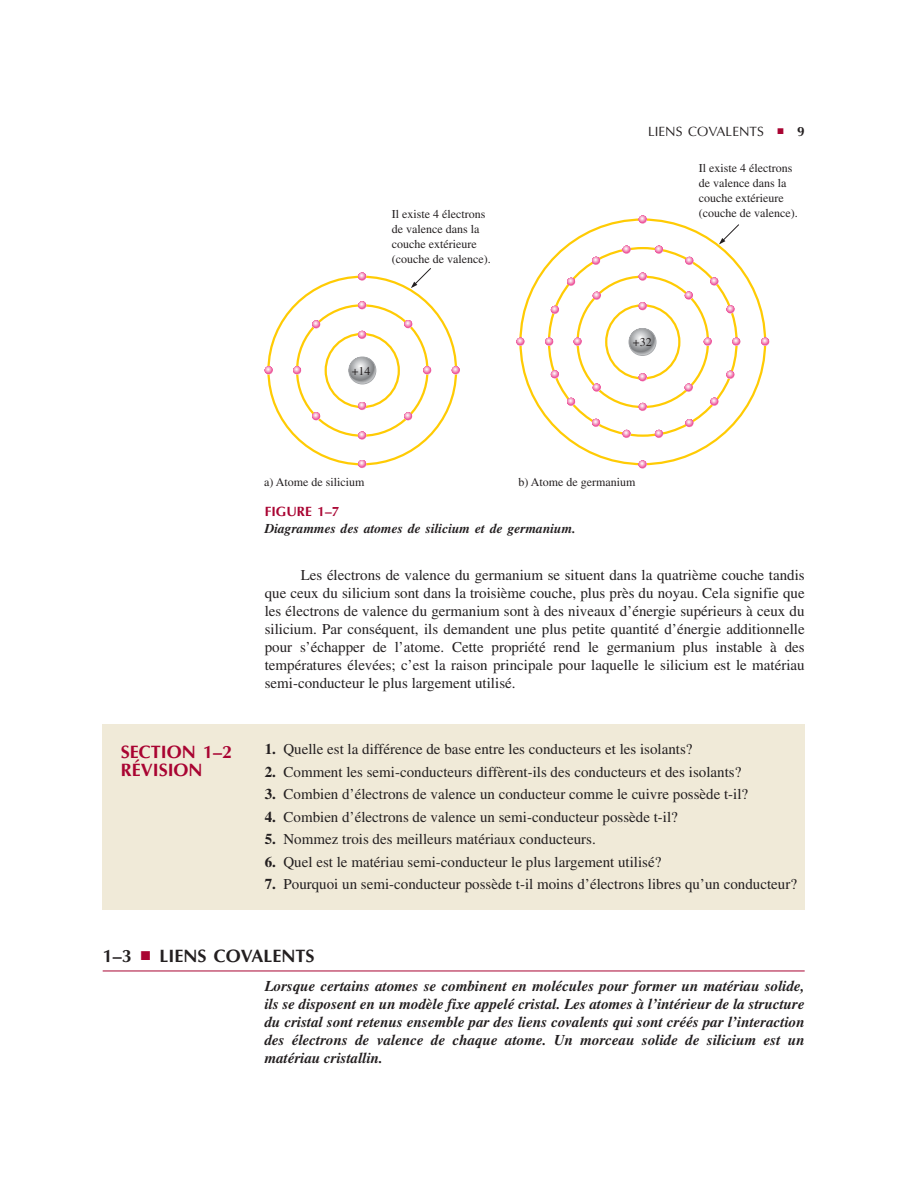
<style>
.page{position:relative;width:918px;height:1188px;background:#fff}
.page>*{position:absolute;margin:0;border:0;box-sizing:border-box;transform-origin:0 0}
.t1{font:700 18px/18px "Optima";color:#a90432}
.t2{font:700 18px "Optima";color:#231f20}
.t3{font:15px/18px "Times";color:#231f20;text-align:justify}
.t4{font:italic 700 15px/18px "Times";color:#231f20;text-align:justify}
.t5{font:italic 700 13.5px/16.5px "Times";color:#231f20}
.t6{font:13.5px "Optima";color:#231f20}
.t7{font:12px/15px "Times";color:#231f20}
.s1{color:#a90432}
.s2{font-weight:700}
.s3{font-family:"Optima";font-style:normal;color:#a90432}
</style>
<div class="page">
<div style="left:103px;top:724px;width:702px;height:186px;background:#f0ead8"></div>
<svg style="left:629px;top:328px;width:27px;height:27px"></svg>
<div style="left:629px;top:328px;width:27px;height:28px;border:1px solid #a7a9ac;border-radius:50%"></div>
<svg style="left:350px;top:357px;width:26px;height:26px"></svg>
<div style="left:348px;top:357px;width:28px;height:27px;border:1px solid #a7a9ac;border-radius:50%"></div>
<div style="left:325px;top:333px;width:75px;height:75px;border:2px solid #ffcb04;border-radius:50%"></div>
<svg style="left:358px;top:331px;width:8px;height:7px"></svg>
<svg style="left:358px;top:301px;width:8px;height:8px"></svg>
<svg style="left:358px;top:432px;width:8px;height:7px"></svg>
<svg style="left:358px;top:402px;width:8px;height:7px"></svg>
<svg style="left:423px;top:366px;width:8px;height:8px"></svg>
<svg style="left:293px;top:366px;width:8px;height:8px"></svg>
<svg style="left:358px;top:273px;width:8px;height:7px"></svg>
<svg style="left:358px;top:460px;width:8px;height:7px"></svg>
<svg style="left:265px;top:366px;width:8px;height:8px"></svg>
<svg style="left:452px;top:366px;width:8px;height:8px"></svg>
<svg style="left:404px;top:320px;width:8px;height:8px"></svg>
<svg style="left:312px;top:412px;width:8px;height:8px"></svg>
<svg style="left:312px;top:320px;width:8px;height:8px"></svg>
<svg style="left:404px;top:412px;width:8px;height:8px"></svg>
<svg style="left:411px;top:268px;width:20px;height:20px"></svg>
<svg style="left:726px;top:305px;width:8px;height:8px"></svg>
<svg style="left:710px;top:278px;width:8px;height:7px"></svg>
<svg style="left:685px;top:257px;width:8px;height:7px"></svg>
<svg style="left:655px;top:246px;width:8px;height:7px"></svg>
<svg style="left:623px;top:246px;width:7px;height:7px"></svg>
<svg style="left:592px;top:257px;width:8px;height:7px"></svg>
<svg style="left:567px;top:278px;width:8px;height:7px"></svg>
<svg style="left:551px;top:306px;width:8px;height:7px"></svg>
<div style="left:605px;top:304px;width:75px;height:76px;border:2px solid #ffcb04;border-radius:50%"></div>
<svg style="left:639px;top:302px;width:8px;height:8px"></svg>
<svg style="left:639px;top:273px;width:8px;height:7px"></svg>
<svg style="left:639px;top:403px;width:8px;height:7px"></svg>
<svg style="left:639px;top:373px;width:8px;height:8px"></svg>
<svg style="left:704px;top:338px;width:8px;height:7px"></svg>
<svg style="left:574px;top:338px;width:7px;height:7px"></svg>
<svg style="left:639px;top:216px;width:8px;height:7px"></svg>
<svg style="left:732px;top:338px;width:8px;height:7px"></svg>
<svg style="left:685px;top:292px;width:8px;height:7px"></svg>
<svg style="left:593px;top:384px;width:8px;height:7px"></svg>
<svg style="left:593px;top:292px;width:8px;height:7px"></svg>
<svg style="left:685px;top:384px;width:7px;height:7px"></svg>
<svg style="left:545px;top:338px;width:8px;height:7px"></svg>
<svg style="left:726px;top:371px;width:8px;height:7px"></svg>
<svg style="left:710px;top:398px;width:8px;height:7px"></svg>
<svg style="left:685px;top:419px;width:8px;height:7px"></svg>
<svg style="left:655px;top:430px;width:8px;height:7px"></svg>
<svg style="left:623px;top:430px;width:7px;height:7px"></svg>
<svg style="left:592px;top:419px;width:8px;height:7px"></svg>
<svg style="left:567px;top:398px;width:8px;height:7px"></svg>
<svg style="left:551px;top:370px;width:8px;height:8px"></svg>
<svg style="left:516px;top:338px;width:8px;height:7px"></svg>
<svg style="left:761px;top:338px;width:8px;height:7px"></svg>
<svg style="left:719px;top:224px;width:20px;height:20px"></svg>
<svg style="left:638px;top:460px;width:8px;height:8px"></svg>
<hr style="left:103px;top:971px;width:702px;height:1px;background:#a90432">
<p class="t7" style="left:392px;top:207px;width:100px">Il existe 4 électrons de valence dans la couche extérieure (couche de valence).</p>
<p class="t7" style="left:352px;top:364px;width:20px">+14</p>
<p class="t6" style="left:648px;top:126px;width:158px">LIENS COVALENTS <span class="s1">■</span> <span class="s2">9</span></p>
<p class="t7" style="left:633px;top:335px;width:20px">+32</p>
<p class="t7" style="left:699px;top:162px;width:100px">Il existe 4 électrons de valence dans la couche extérieure (couche de valence).</p>
<p class="t7" style="left:264px;top:476px;width:102px">a) Atome de silicium</p>
<p class="t7" style="left:519px;top:476px;width:118px">b) Atome de germanium</p>
<p class="t5" style="left:265px;top:505px;width:313px"><span class="s3">FIGURE 1–7<br></span>Diagrammes des atomes de silicium et de germanium.</p>
<p class="t3" style="left:265px;top:568px;width:542px;text-indent:36px">Les électrons de valence du germanium se situent dans la quatrième couche tandis que ceux du silicium sont dans la troisième couche, plus près du noyau. Cela signifie que les électrons de valence du germanium sont à des niveaux d’énergie supérieurs à ceux du silicium. Par conséquent, ils demandent une plus petite quantité d’énergie additionnelle pour s’échapper de l’atome. Cette propriété rend le germanium plus instable à des températures élevées; c’est la raison principale pour laquelle le silicium est le matériau semi-conducteur le plus largement utilisé.</p>
<p class="t1" style="left:121px;top:744px;width:113px">SECTION 1–2<br>RÉVISION</p>
<p class="t3" style="left:265px;top:742px;width:429px"><span class="s2">1.</span> Quelle est la différence de base entre les conducteurs et les isolants?</p>
<p class="t3" style="left:265px;top:764px;width:478px"><span class="s2">2.</span> Comment les semi-conducteurs diffèrent-ils des conducteurs et des isolants?</p>
<p class="t3" style="left:265px;top:787px;width:485px"><span class="s2">3.</span> Combien d’électrons de valence un conducteur comme le cuivre possède t-il?</p>
<p class="t3" style="left:265px;top:809px;width:415px"><span class="s2">4.</span> Combien d’électrons de valence un semi-conducteur possède t-il?</p>
<p class="t3" style="left:265px;top:832px;width:333px"><span class="s2">5.</span> Nommez trois des meilleurs matériaux conducteurs.</p>
<p class="t3" style="left:265px;top:854px;width:398px"><span class="s2">6.</span> Quel est le matériau semi-conducteur le plus largement utilisé?</p>
<p class="t3" style="left:265px;top:877px;width:534px"><span class="s2">7.</span> Pourquoi un semi-conducteur possède t-il moins d’électrons libres qu’un conducteur?</p>
<p class="t2" style="left:103px;top:948px;width:213px">1–3 <span class="s1">■</span> LIENS COVALENTS</p>
<p class="t4" style="left:265px;top:978px;width:542px">Lorsque certains atomes se combinent en molécules pour former un matériau solide, ils se disposent en un modèle fixe appelé cristal. Les atomes à l’intérieur de la structure du cristal sont retenus ensemble par des liens covalents qui sont créés par l’interaction des électrons de valence de chaque atome. Un morceau solide de silicium est un matériau cristallin.</p>
</div>
